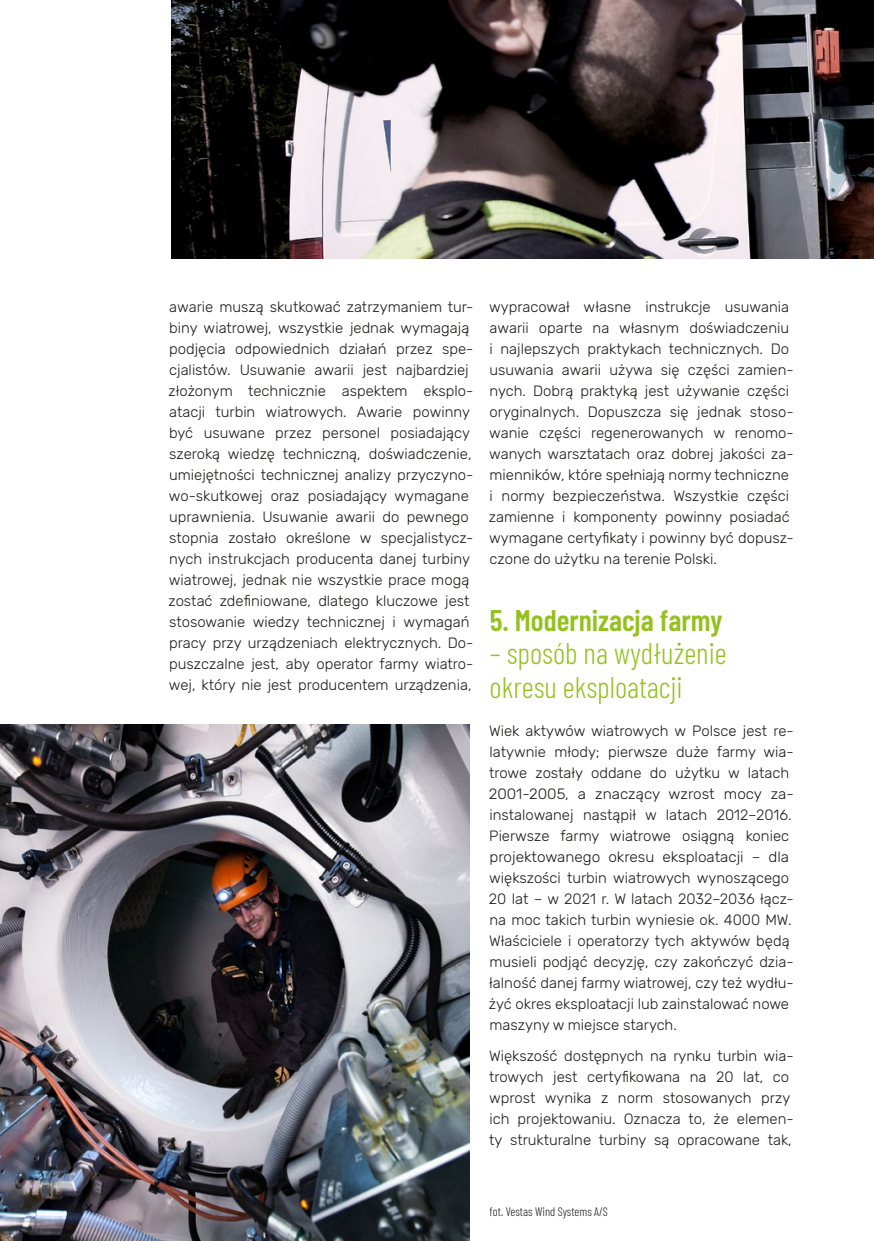
<style>
.page{position:relative;width:874px;height:1241px;background:#fff}
.page>*{position:absolute;margin:0;border:0;box-sizing:border-box;transform-origin:0 0}
.t1{font:300 29.75px/33.2px "Barlow Condensed";color:#95c11f}
.t2{font:600 29.75px "Barlow Condensed";color:#95c11f}
.t3{font:300 14.88px/21px "Rubik";color:#1d1d1b}
.t4{font:300 12.25px "Barlow Condensed";color:#1d1d1b}
</style>
<div class="page">
<img style="left:171px;top:0;width:702px;height:258px">
<img style="left:0;top:724px;width:469px;height:516px">
<p class="t3" style="left:168px;top:296px;width:306px">awarie muszą skutkować zatrzymaniem tur&shy;biny wiatrowej, wszystkie jednak wymagają podjęcia odpowiednich działań przez spe&shy;cjalistów. Usuwanie awarii jest najbardziej złożonym technicznie aspektem eksplo&shy;atacji turbin wiatrowych. Awarie powinny być usuwane przez personel posiadający szeroką wiedzę techniczną, doświadczenie, umiejętności technicznej analizy przyczyno&shy;wo-skutkowej oraz posiadający wymagane uprawnienia. Usuwanie awarii do pewnego stopnia zostało określone w specjalistycz&shy;nych instrukcjach producenta danej turbiny wiatrowej, jednak nie wszystkie prace mogą zostać zdefiniowane, dlatego kluczowe jest stosowanie wiedzy technicznej i wymagań pracy przy urządzeniach elektrycznych. Do&shy;puszczalne jest, aby operator farmy wiatro&shy;wej, który nie jest producentem urządzenia,</p>
<p class="t3" style="left:488px;top:296px;width:306px">wypracował własne instrukcje usuwania awarii oparte na własnym doświadczeniu i najlepszych praktykach technicznych. Do usuwania awarii używa się części zamien&shy;nych. Dobrą praktyką jest używanie części oryginalnych. Dopuszcza się jednak stoso&shy;wanie części regenerowanych w renomo&shy;wanych warsztatach oraz dobrej jakości za&shy;mienników, które spełniają normy techniczne i normy bezpieczeństwa. Wszystkie części zamienne i komponenty powinny posiadać wymagane certyfikaty i powinny być dopusz&shy;czone do użytku na terenie Polski.</p>
<h1 class="t2" style="left:489px;top:599px;width:234px">5. Modernizacja farmy</h1>
<h1 class="t1" style="left:489px;top:634px;width:238px">– sposób na wydłużenie okresu eksploatacji</h1>
<p class="t3" style="left:488px;top:720px;width:306px">Wiek aktywów wiatrowych w Polsce jest re&shy;latywnie młody; pierwsze duże farmy wia&shy;trowe zostały oddane do użytku w latach 2001-2005, a znaczący wzrost mocy za&shy;instalowanej nastąpił w latach 2012–2016.<br>Pierwsze farmy wiatrowe osiągną koniec projektowanego okresu eksploatacji – dla większości turbin wiatrowych wynoszącego 20 lat – w 2021 r. W latach 2032–2036 łącz&shy;na moc takich turbin wyniesie ok. 4000 MW.<br>Właściciele i operatorzy tych aktywów będą musieli podjąć decyzję, czy zakończyć dzia&shy;łalność danej farmy wiatrowej, czy też wydłu&shy;żyć okres eksploatacji lub zainstalować nowe maszyny w miejsce starych.</p>
<p class="t3" style="left:489px;top:1045px;width:306px">Większość dostępnych na rynku turbin wia&shy;trowych jest certyfikowana na 20 lat, co wprost wynika z norm stosowanych przy ich projektowaniu. Oznacza to, że elemen&shy;ty strukturalne turbiny są opracowane tak,</p>
<p class="t4" style="left:489px;top:1202px;width:120px">fot. Vestas Wind Systems A/S</p>
</div>
